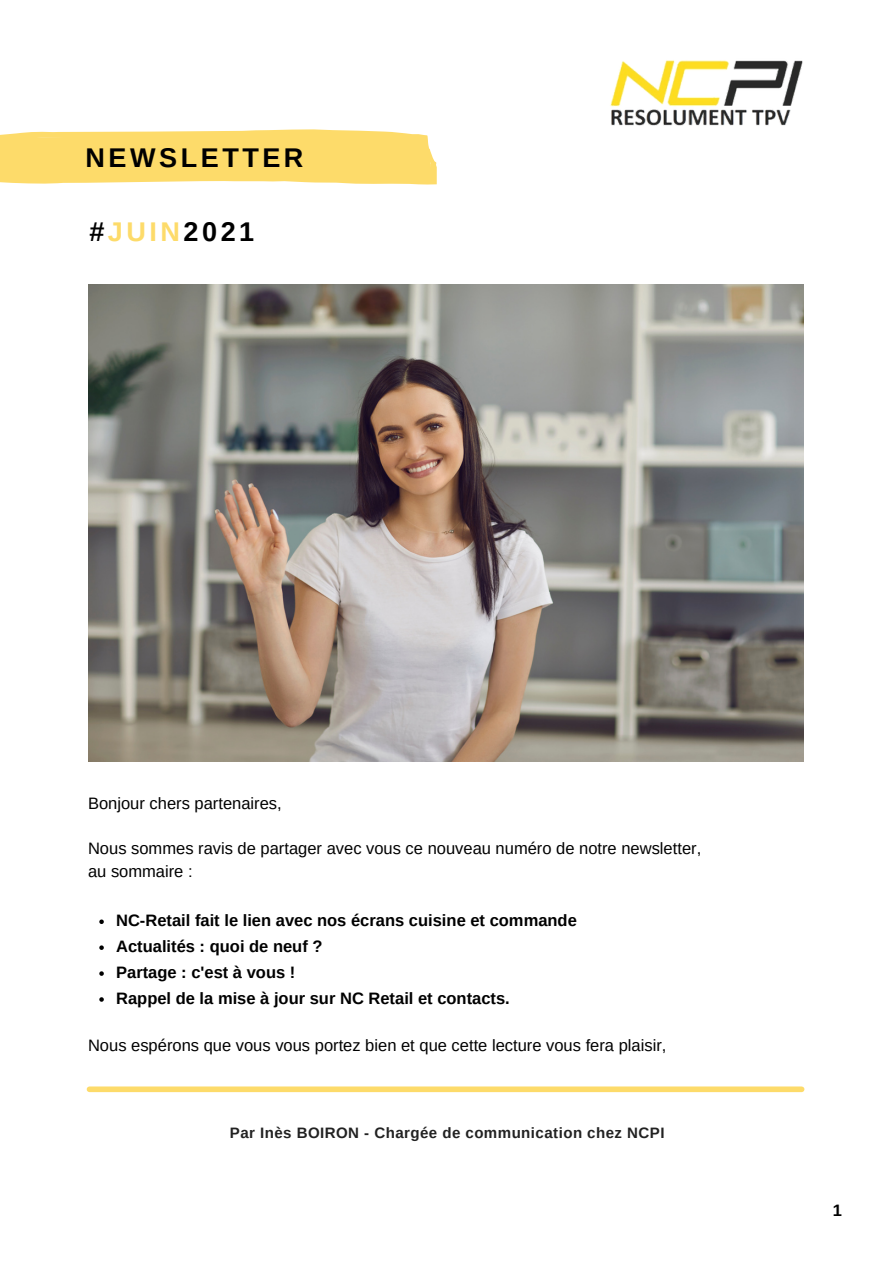
<style>
.page{position:relative;width:894px;height:1264px;background:#fff}
.page>*{position:absolute;margin:0;border:0;box-sizing:border-box;transform-origin:0 0}
.t1{font:700 27px "Arimo";letter-spacing:.13em;color:#000}
.t2{font:16.5px "Arimo";color:#000}
.t3{font:700 16.5px "Arimo";color:#000}
.t4{font:700 15px "Arimo";letter-spacing:.03em;color:#222}
.s1{color:#fddb6a}
</style>
<div class="page">
<img style="left:610px;top:60px;width:193px;height:66px">
<svg style="left:0;top:129px;width:437px;height:56px;background:#fdde78"></svg>
<div style="left:89px;top:1086px;width:712px;height:6px;background:#fddb6a"></div>
<img style="left:88px;top:285px;width:715px;height:476px">
<svg style="left:99px;top:919px;width:5px;height:5px"></svg>
<svg style="left:99px;top:945px;width:5px;height:4px"></svg>
<svg style="left:99px;top:971px;width:5px;height:4px"></svg>
<svg style="left:99px;top:997px;width:5px;height:4px"></svg>
<p class="t1" style="left:85px;top:142px;width:219px">NEWSLETTER</p>
<p class="t1" style="left:89px;top:216px;width:166px">#<span class="s1">JUIN</span>2021</p>
<p class="t2" style="left:88px;top:794px;width:195px">Bonjour chers partenaires,</p>
<p class="t2" style="left:88px;top:839px;width:614px">Nous sommes ravis de partager avec vous ce nouveau numéro de notre newsletter,</p>
<p class="t2" style="left:88px;top:861px;width:106px">au sommaire :</p>
<p class="t3" style="left:116px;top:911px;width:462px">NC-Retail fait le lien avec nos écrans cuisine et commande</p>
<p class="t3" style="left:116px;top:937px;width:208px">Actualités : quoi de neuf ?</p>
<p class="t3" style="left:116px;top:963px;width:181px">Partage : c'est à vous !</p>
<p class="t3" style="left:116px;top:989px;width:395px">Rappel de la mise à jour sur NC Retail et contacts.</p>
<p class="t2" style="left:88px;top:1036px;width:579px">Nous espérons que vous vous portez bien et que cette lecture vous fera plaisir,</p>
<p class="t4" style="left:230px;top:1124px;width:436px">Par Inès BOIRON - Chargée de communication chez NCPI</p>
<p class="t3" style="left:832px;top:1200px;width:11px">1</p>
</div>
